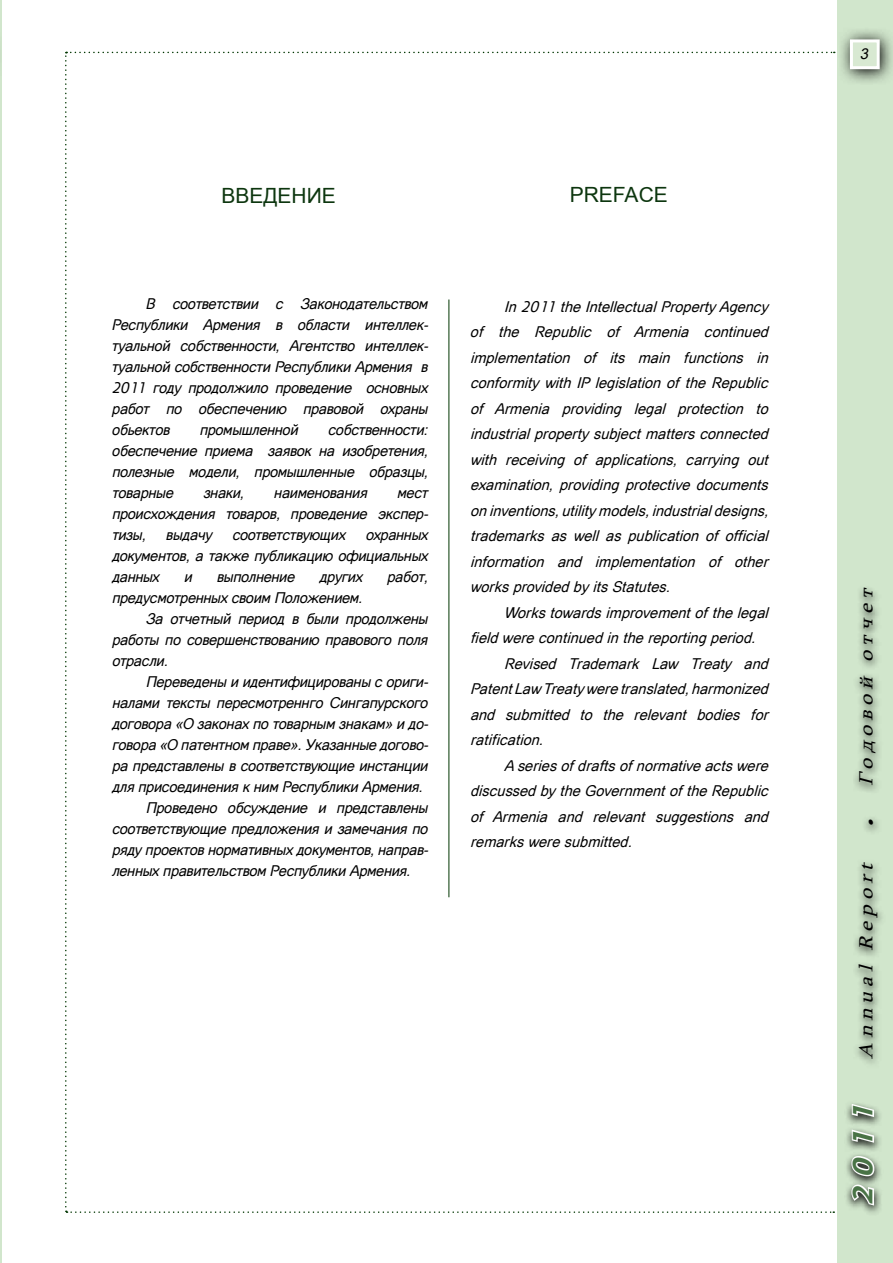
<style>
.page{position:relative;width:893px;height:1263px;background:#fff}
.page>*{position:absolute;margin:0;border:0;box-sizing:border-box;transform-origin:0 0}
.t1{font:italic 700 27px "Arian AMU";color:#497346;scale:1.13 1}
.t2{font:21px "Arial Unicode";color:#0d360f}
.t3{font:italic 19.5px "Sylfaen";color:#000;scale:1.13 1}
.t4{font:italic 15px/21px "Arian AMU";letter-spacing:-.01em;color:#000;text-align:justify}
.t5{font:italic 15px "Arial Unicode";color:#000}
.s1{font-size:39px}
</style>
<div class="page">
<hr style="left:0;top:0;width:2px;height:1263px;background:#a4ce9a">
<div style="left:837px;top:0;width:56px;height:1263px;background:#d1e6cc"></div>
<svg style="left:846px;top:588px;width:36px;height:626px"></svg>
<svg style="left:849px;top:1154px;width:28px;height:55px;background:#bbc5b9"></svg>
<svg style="left:850px;top:1128px;width:26px;height:17px"></svg>
<svg style="left:850px;top:1102px;width:26px;height:17px"></svg>
<hr style="left:0;top:27px;width:3px;height:59px;background:#000">
<svg style="left:841px;top:30px;width:52px;height:53px"></svg>
<div style="left:850px;top:39px;width:30px;height:30px;background:#d8e9d2;border:3px solid #fff"></div>
<hr style="left:449px;top:299px;width:1px;height:598px;background:#003600">
<h2 class="t2" style="left:221px;top:181px;width:116px">ВВЕДЕНИЕ</h2>
<p class="t4" style="left:112px;top:293px;width:321px;text-indent:34px">В соответствии с Законодательством Республики Армения в области интеллек&shy;туальной собственности, Агентство интеллек&shy;туальной собственности Республики Армения в 2011 году продолжило проведение основных работ по обеспечению правовой охраны обьектов</p>
<p class="t4" style="left:112px;top:419px;width:321px;text-indent:216px">собственности: обеспечение приема заявок на изобретения, полезные модели, промышленные образцы, товарные</p>
<p class="t4" style="left:199px;top:419px;width:103px">промышленной</p>
<p class="t4" style="left:112px;top:482px;width:321px;text-indent:285px">мест происхождения товаров, проведение экспер&shy;тизы, выдачу</p>
<p class="t4" style="left:203px;top:482px;width:46px">знаки,</p>
<p class="t4" style="left:274px;top:482px;width:98px">наименования</p>
<p class="t4" style="left:112px;top:524px;width:321px;text-indent:120px">соответствующих охранных документов, а также публикацию официальных данных</p>
<p class="t4" style="left:184px;top:566px;width:13px">и</p>
<p class="t4" style="left:217px;top:566px;width:83px">выполнение</p>
<p class="t4" style="left:319px;top:566px;width:48px">других</p>
<p class="t4" style="left:387px;top:566px;width:46px">работ,</p>
<p class="t4" style="left:112px;top:587px;width:256px">предусмотренныхсвоим Положением.</p>
<p class="t4" style="left:146px;top:608px;width:287px">За отчетный период в были продолжены</p>
<p class="t4" style="left:112px;top:629px;width:321px">работы по совершенствованию правового поля</p>
<p class="t4" style="left:112px;top:650px;width:61px">отрасли.</p>
<p class="t4" style="left:146px;top:671px;width:287px">Переведены и идентифицированы с ориги-</p>
<p class="t4" style="left:112px;top:692px;width:321px">налами тексты пересмотреннго Сингапурского</p>
<p class="t4" style="left:112px;top:713px;width:321px">договора «О законахпо товарным знакам» и до-</p>
<p class="t4" style="left:112px;top:734px;width:321px">говора «О патентном праве».Указанные догово-</p>
<p class="t4" style="left:112px;top:755px;width:321px">ра представлены в соответствующие инстанции</p>
<p class="t4" style="left:112px;top:776px;width:316px">для присоединения кним Республики Армения.</p>
<p class="t4" style="left:146px;top:797px;width:287px">Проведено обсуждение и представлены</p>
<p class="t4" style="left:112px;top:818px;width:321px">соответствующие предложения и замечания по</p>
<p class="t4" style="left:112px;top:839px;width:321px">ряду проектовнормативныхдокументов,направ-</p>
<p class="t4" style="left:112px;top:860px;width:304px">ленныхправительством Республики Армения.</p>
<h2 class="t2" style="left:570px;top:180px;width:100px">PREFACE</h2>
<p class="t4" style="left:470px;top:294px;width:304px;line-height:25.5px;text-align:left;text-indent:34px">In2011 theIntellectualProperty Agency of the Republic of Armenia continued implementation of its main functions in conformity with IP legislation of the Republic of Armenia providing legal protection to industrialproperty subjectmattersconnected with receiving of applications, carrying out examination, providing protective documents oninventions,utility models,industrialdesigns, trademarks as well as publication of official information and implementation of other worksprovidedby itsStatutes.</p>
<p class="t4" style="left:504px;top:602px;width:270px">Workstowardsimprovementofthelegal</p>
<p class="t4" style="left:470px;top:627px;width:291px">fieldwerecontinuedinthereportingperiod.</p>
<p class="t4" style="left:504px;top:653px;width:270px">Revised Trademark Law Treaty and</p>
<p class="t4" style="left:470px;top:678px;width:304px">PatentLaw Treaty weretranslated,harmonized</p>
<p class="t4" style="left:470px;top:704px;width:304px">and submitted to the relevant bodies for</p>
<p class="t4" style="left:470px;top:729px;width:79px">ratification.</p>
<p class="t4" style="left:504px;top:755px;width:270px">Aseriesofdraftsofnormativeactswere</p>
<p class="t4" style="left:470px;top:780px;width:304px">discussedby theGovernmentoftheRepublic</p>
<p class="t4" style="left:470px;top:806px;width:304px">of Armenia and relevant suggestions and</p>
<p class="t4" style="left:470px;top:831px;width:168px">remarksweresubmitted.</p>
<p class="t5" style="left:860px;top:44px;width:13px">3</p>
<h3 class="t3" style="left:853px;top:1059px;width:423px;rotate:-90deg">Annual Report <span class="s1">.</span> Годовой отчет</h3>
<h1 class="t1" style="left:847px;top:1206px;width:97px;rotate:-90deg">2011</h1>
</div>
